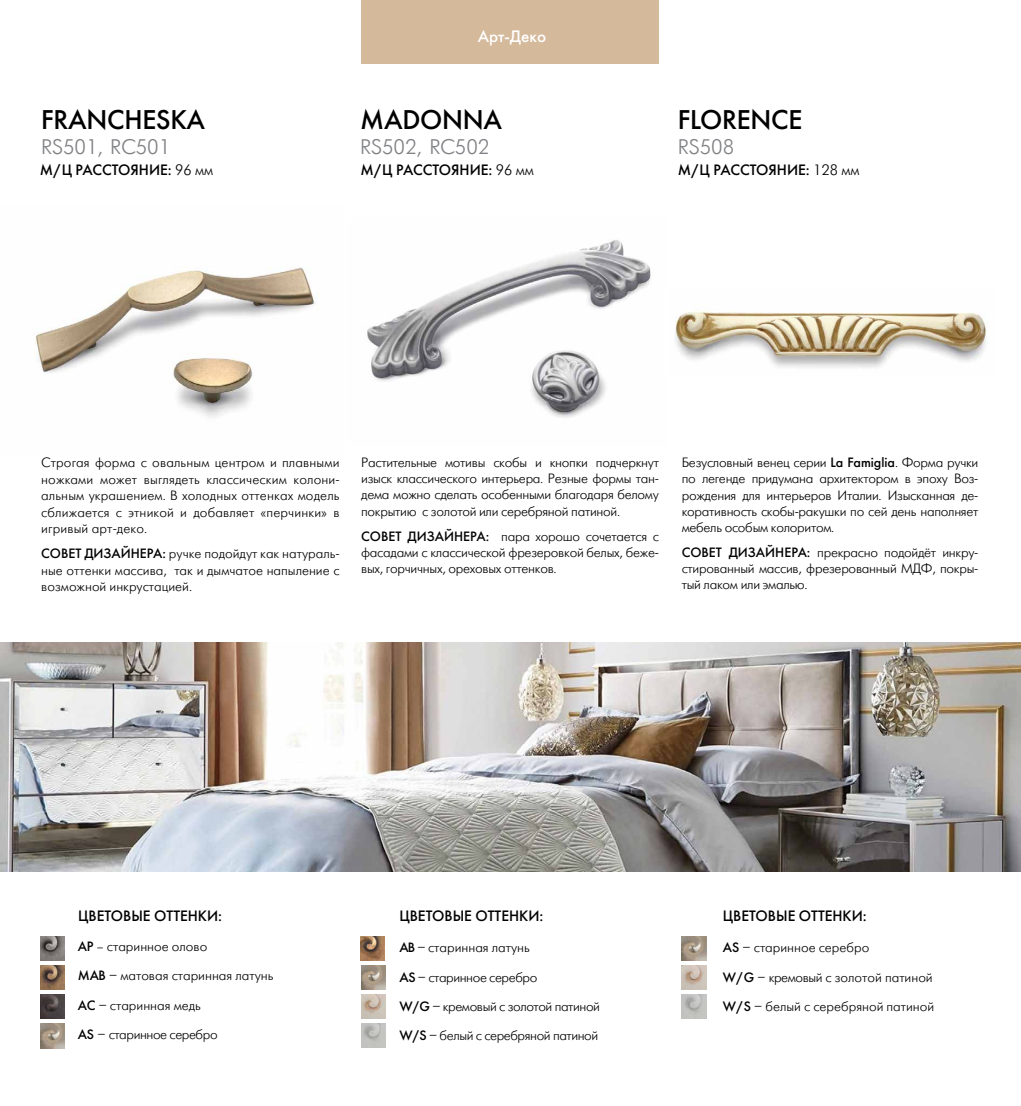
<style>
.page{position:relative;width:1021px;height:1106px;background:#fff}
.page>*{position:absolute;margin:0;border:0;box-sizing:border-box;transform-origin:0 0}
.t1{font:27px "Futura Futuris C";letter-spacing:-.01em;color:#000}
.t2{font:21px "Futuris";color:#808285}
.t3{font:16.5px "Futura Futuris C";color:#fff}
.t4{font:15px "Futura Futuris C";color:#000}
.t5{font:13.5px/16.2px "Futuris C";letter-spacing:-.02em;color:#000;text-align:justify}
.t6{font:13.5px/29.2px "Futuris C";color:#000}
.s1{font-family:"Futuris C"}
.s2{font-family:"Futura Futuris C"}
.s3{font-family:"Minion Pro"}
</style>
<div class="page">
<img style="left:35px;top:267px;width:285px;height:151px">
<img style="left:367px;top:240px;width:284px;height:178px">
<img style="left:361px;top:1023px;width:24px;height:24px">
<img style="left:361px;top:994px;width:24px;height:24px">
<img style="left:361px;top:965px;width:24px;height:24px">
<img style="left:361px;top:936px;width:24px;height:24px">
<img style="left:0;top:642px;width:1020px;height:229px">
<hr style="left:1020px;top:642px;width:1px;height:229px;background:#ecedf1">
<img style="left:675px;top:311px;width:313px;height:57px">
<div style="left:361px;top:0;width:298px;height:64px;background:#d4b99b"></div>
<img style="left:681px;top:994px;width:25px;height:24px">
<img style="left:681px;top:965px;width:25px;height:24px">
<img style="left:681px;top:936px;width:25px;height:24px">
<img style="left:41px;top:1023px;width:24px;height:25px">
<img style="left:40px;top:994px;width:25px;height:24px">
<img style="left:41px;top:965px;width:24px;height:24px">
<img style="left:41px;top:936px;width:24px;height:24px">
<h1 class="t1" style="left:41px;top:103px;width:165px">FRANCHESKA</h1>
<h2 class="t2" style="left:41px;top:136px;width:131px">RS501, RC501</h2>
<p class="t3" style="left:478px;top:26px;width:70px">Арт-Деко</p>
<h1 class="t1" style="left:360px;top:103px;width:143px">MADONNA</h1>
<h2 class="t2" style="left:360px;top:136px;width:131px">RS502, RC502</h2>
<h1 class="t1" style="left:678px;top:103px;width:126px">FLORENCE</h1>
<h2 class="t2" style="left:678px;top:136px;width:58px">RS508</h2>
<p class="t4" style="left:40px;top:161px;width:175px">М/Ц РАССТОЯНИЕ: <span class="s1">96 мм</span></p>
<p class="t4" style="left:360px;top:161px;width:175px">М/Ц РАССТОЯНИЕ: <span class="s1">96 мм</span></p>
<p class="t4" style="left:678px;top:161px;width:183px">М/Ц РАССТОЯНИЕ: <span class="s1">128 мм</span></p>
<p class="t5" style="left:41px;top:454px;width:300px">Строгая форма с овальным центром и плавными ножками может выглядеть классическим колони&shy;альным украшением. В холодных оттенках модель сближается с этникой и добавляет «перчинки» в игривый арт-деко.</p>
<p class="t5" style="left:41px;top:545px;width:300px"><span class="s2">СОВЕТ ДИЗАЙНЕРА:</span> ручке подойдут как натураль&shy;ные оттенки массива, так и дымчатое напыление с возможной инкрустацией.</p>
<p class="t5" style="left:361px;top:454px;width:299px">Растительные мотивы скобы и кнопки подчеркнут изыск классического интерьера. Резные формы тан&shy;дема можно сделать особенными благодаря белому покрытию с золотой или серебряной патиной.</p>
<p class="t5" style="left:361px;top:528px;width:299px"><span class="s2">СОВЕТ ДИЗАЙНЕРА:</span> пара хорошо сочетается с фасадами с классической фрезеровкой белых, беже&shy;вых, горчичных, ореховых оттенков.</p>
<p class="t5" style="left:681px;top:455px;width:298px">Безусловный венец серии <span class="s2">La Famiglia</span>. Форма ручки по легенде придумана архитектором в эпоху Воз&shy;рождения для интерьеров Италии. Изысканная де&shy;коративность скобы-ракушки по сей день наполняет мебель особым колоритом.</p>
<p class="t5" style="left:681px;top:544px;width:298px"><span class="s2">СОВЕТ ДИЗАЙНЕРА:</span> прекрасно подойдёт инкру&shy;стированный массив, фрезерованный МДФ, покры&shy;тый лаком или эмалью.</p>
<p class="t4" style="left:78px;top:906px;width:145px">ЦВЕТОВЫЕ ОТТЕНКИ:</p>
<p class="t4" style="left:399px;top:906px;width:145px">ЦВЕТОВЫЕ ОТТЕНКИ:</p>
<p class="t4" style="left:723px;top:906px;width:145px">ЦВЕТОВЫЕ ОТТЕНКИ:</p>
<p class="t5" style="left:399px;top:933px;width:202px;line-height:29.2px;text-align:left"><span class="s2">AB</span> – старинная латунь<br><span class="s2">AS</span> – старинное серебро<br><span class="s2">W/G</span> – кремовый с золотой патиной<br><span class="s2">W/S</span> – белый с серебряной патиной</p>
<p class="t6" style="left:723px;top:933px;width:213px"><span class="s2">AS</span> – старинное серебро<br><span class="s2">W/G</span> – кремовый с золотой патиной<br><span class="s2">W/S</span> – белый с серебряной патиной</p>
<p class="t6" style="left:78px;top:932px;width:197px"><span class="s2">AP</span> <span class="s3">–</span> старинное олово<br><span class="s2">MAB</span> – матовая старинная латунь<br><span class="s2">AC</span> – старинная медь<br><span class="s2">AS</span> – старинное серебро</p>
</div>
